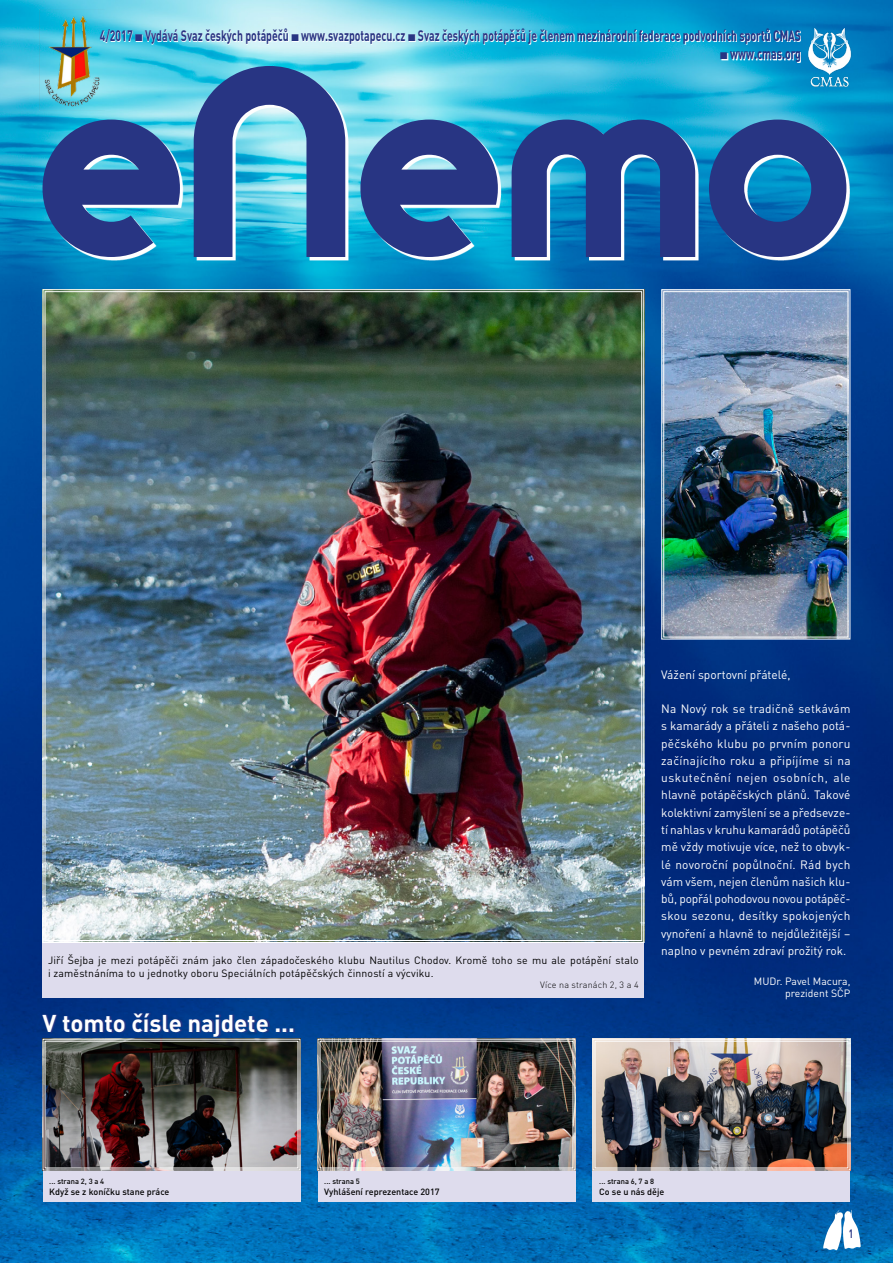
<style>
.page{position:relative;width:893px;height:1263px;background:#fff}
.page>*{position:absolute;margin:0;border:0;box-sizing:border-box;transform-origin:0 0}
.t1{font:700 24px "DIN Pro";color:#fff}
.t2{font:700 15px "DIN Pro";color:#283583;scale:.7 1}
.t3{font:12px/17.2px "DIN Pro Regular 2";color:#fff;text-align:justify}
.t4{font:700 12px "DIN Pro";color:#283583;scale:.7 1}
.t5{font:10.5px/12.6px "DIN Pro Regular 2";letter-spacing:.015em;color:#000}
.t6{font:10.5px/12.6px "DIN Pro Regular 2";color:#fff;text-align:right}
.t7{font:500 9px "DIN Pro";color:#000}
.t8{font:300 9px "DIN Pro";letter-spacing:.015em;color:#000}
.t9{font:500 7.5px "DIN Pro";color:#000}
</style>
<div class="page">
<img style="left:0;top:0;width:893px;height:1263px">
<svg style="left:823px;top:1209px;width:38px;height:41px"></svg>
<svg style="left:104px;top:30px;width:697px;height:33px;background:#66cde6"></svg>
<svg style="left:45px;top:88px;width:805px;height:172px"></svg>
<svg style="left:43px;top:66px;width:803px;height:191px;background:#367db3"></svg>
<svg style="left:44px;top:1013px;width:251px;height:24px;background:#0a3888"></svg>
<div style="left:43px;top:900px;width:601px;height:97px;background:#dedced"></div>
<img style="left:42px;top:289px;width:603px;height:654px">
<img style="left:39px;top:10px;width:65px;height:100px">
<img style="left:804px;top:29px;width:50px;height:59px">
<img style="left:806px;top:29px;width:46px;height:47px">
<div style="left:43px;top:1039px;width:257px;height:162px;background:#dedced"></div>
<img style="left:42px;top:1038px;width:259px;height:133px">
<div style="left:45px;top:1041px;width:253px;height:127px;border:1px solid #fff"></div>
<div style="left:317px;top:1039px;width:258px;height:162px;background:#dedced"></div>
<img style="left:317px;top:1038px;width:259px;height:133px">
<div style="left:319px;top:1041px;width:254px;height:127px;border:1px solid #fff"></div>
<div style="left:592px;top:1039px;width:258px;height:162px;background:#dedced"></div>
<img style="left:592px;top:1038px;width:259px;height:133px">
<div style="left:594px;top:1041px;width:254px;height:127px;border:1px solid #fff"></div>
<img style="left:661px;top:289px;width:190px;height:351px">
<div style="left:663px;top:291px;width:185px;height:346px;border:1px solid #fff"></div>
<p class="t2" style="left:100px;top:26px;width:1003px">4/2017 ■ Vydává Svaz českých potápěčů ■ www.svazpotapecu.cz ■ Svaz českých potápěčů je členem mezinárodní federace podvodních sportů CMAS</p>
<p class="t2" style="left:720px;top:44px;width:117px">■ www.cmas.org</p>
<p class="t5" style="left:48px;top:954px;width:592px">Jiří Šejba je mezi potápěči znám jako člen západočeského klubu Nautilus Chodov. Kromě toho se mu ale potápění stalo i zaměstnáníma to u jednotky oboru Speciálních potápěčských činností a výcviku.</p>
<p class="t8" style="left:540px;top:977px;width:100px">Více na stranách 2, 3 a 4</p>
<h1 class="t1" style="left:43px;top:1007px;width:254px">V tomto čísle najdete ...</h1>
<p class="t3" style="left:661px;top:665px;width:131px">Vážení sportovní přátelé,</p>
<p class="t3" style="left:661px;top:700px;width:191px">Na Nový rok se tradičně setkávám s kamarády a přáteli z našeho potá&shy;pěčského klubu po prvním ponoru začínajícího roku a připíjíme si na uskutečnění nejen osobních, ale hlavně potápěčských plánů. Takové kolektivní zamyšlení se a předsevze&shy;tí nahlas v kruhu kamarádů potápěčů mě vždy motivuje více, než to obvyk&shy;lé novoroční popůlnoční. Rád bych vám všem, nejen členům našich klu&shy;bů, popřál pohodovou novou potápěč&shy;skou sezonu, desítky spokojených vynoření a hlavně to nejdůležitější – naplno v pevném zdraví prožitý rok.</p>
<p class="t6" style="left:754px;top:974px;width:98px">MUDr. Pavel Macura, prezident SČP</p>
<p class="t9" style="left:49px;top:1176px;width:56px">... strana 2, 3 a 4</p>
<p class="t7" style="left:49px;top:1186px;width:122px">Když se z koníčku stane práce</p>
<p class="t9" style="left:324px;top:1176px;width:37px">... strana 5</p>
<p class="t7" style="left:324px;top:1186px;width:117px">Vyhlášení reprezentace 2017</p>
<p class="t9" style="left:599px;top:1176px;width:56px">... strana 6, 7 a 8</p>
<p class="t7" style="left:599px;top:1186px;width:67px">Co se u nás děje</p>
<p class="t4" style="left:849px;top:1225px;width:8px">1</p>
</div>
